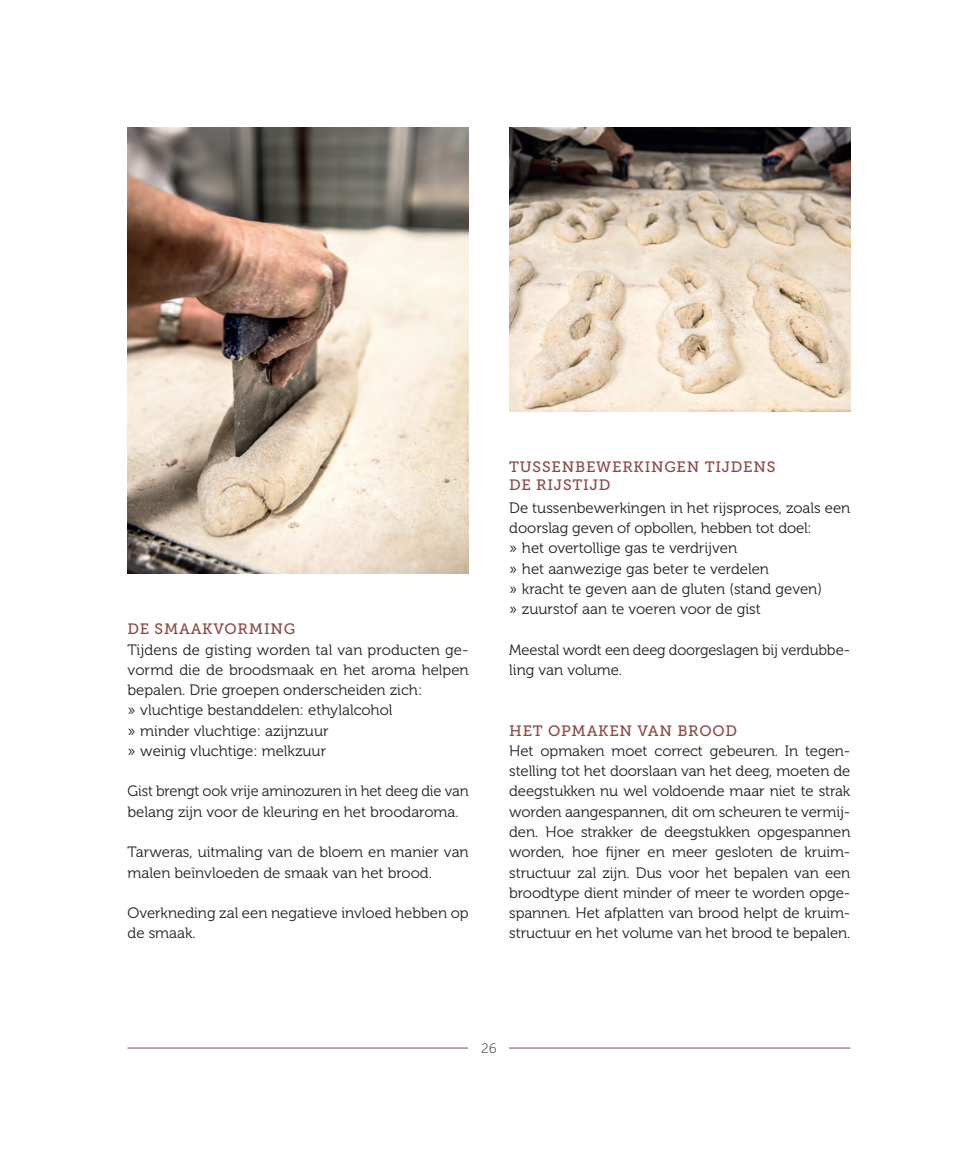
<style>
.page{position:relative;width:978px;height:1149px;background:#fff}
.page>*{position:absolute;margin:0;border:0;box-sizing:border-box;transform-origin:0 0}
.t1{font:15px/20.2px "Museo 300";color:#231f20}
.t2{font:15px/18px "Museo Slab 500";letter-spacing:.05em;color:#8b4945}
.t3{font:13.5px "Museo Sans 100";color:#231f20}
</style>
<div class="page">
<img style="left:509px;top:128px;width:341px;height:283px">
<img style="left:128px;top:128px;width:341px;height:445px">
<hr style="left:128px;top:1047px;width:722px;height:1px;background:#8b4945">
<div style="left:469px;top:1042px;width:40px;height:10px;background:#fff"></div>
<p class="t2" style="left:128px;top:620px;width:169px">DE SMAAKVORMING</p>
<p class="t1" style="left:128px;top:639px;width:343px">Tijdens de gisting worden tal van producten ge&shy;vormd die de broodsmaak en het aroma helpen bepalen. Drie groepen onderscheiden zich:<br>» vluchtige bestanddelen: ethylalcohol<br>» minder vluchtige: azijnzuur<br>» weinig vluchtige: melkzuur</p>
<p class="t1" style="left:128px;top:781px;width:343px">Gist brengt ook vrije aminozuren in het deeg die van belang zijn voor de kleuring en het broodaroma.</p>
<p class="t1" style="left:128px;top:842px;width:343px">Tarweras, uitmaling van de bloem en manier van malen beïnvloeden de smaak van het brood.</p>
<p class="t1" style="left:128px;top:902px;width:343px">Overkneding zal een negatieve invloed hebben op de smaak.</p>
<p class="t2" style="left:509px;top:458px;width:268px">TUSSENBEWERKINGEN TIJDENS<br>DE RIJSTIJD</p>
<p class="t1" style="left:509px;top:497px;width:343px">De tussenbewerkingen in het rijsproces, zoals een doorslag geven of opbollen, hebben tot doel:<br>» het overtollige gas te verdrijven<br>» het aanwezige gas beter te verdelen<br>» kracht te geven aan de gluten (stand geven)<br>» zuurstof aan te voeren voor de gist</p>
<p class="t1" style="left:509px;top:639px;width:343px">Meestal wordt een deeg doorgeslagen bij verdubbe&shy;ling van volume.</p>
<p class="t2" style="left:509px;top:721px;width:229px">HET OPMAKEN VAN BROOD</p>
<p class="t1" style="left:509px;top:740px;width:343px;text-align:justify">Het opmaken moet correct gebeuren. In tegen&shy;stelling tot het doorslaan van het deeg, moeten de deegstukken nu wel voldoende maar niet te strak worden aangespannen, dit om scheuren te vermij&shy;den. Hoe strakker de deegstukken opgespannen worden, hoe fijner en meer gesloten de kruim&shy;structuur zal zijn. Dus voor het bepalen van een broodtype dient minder of meer te worden opge&shy;spannen. Het afplatten van brood helpt de kruim&shy;structuur en het volume van het brood te bepalen.</p>
<p class="t3" style="left:481px;top:1040px;width:17px">26</p>
</div>
